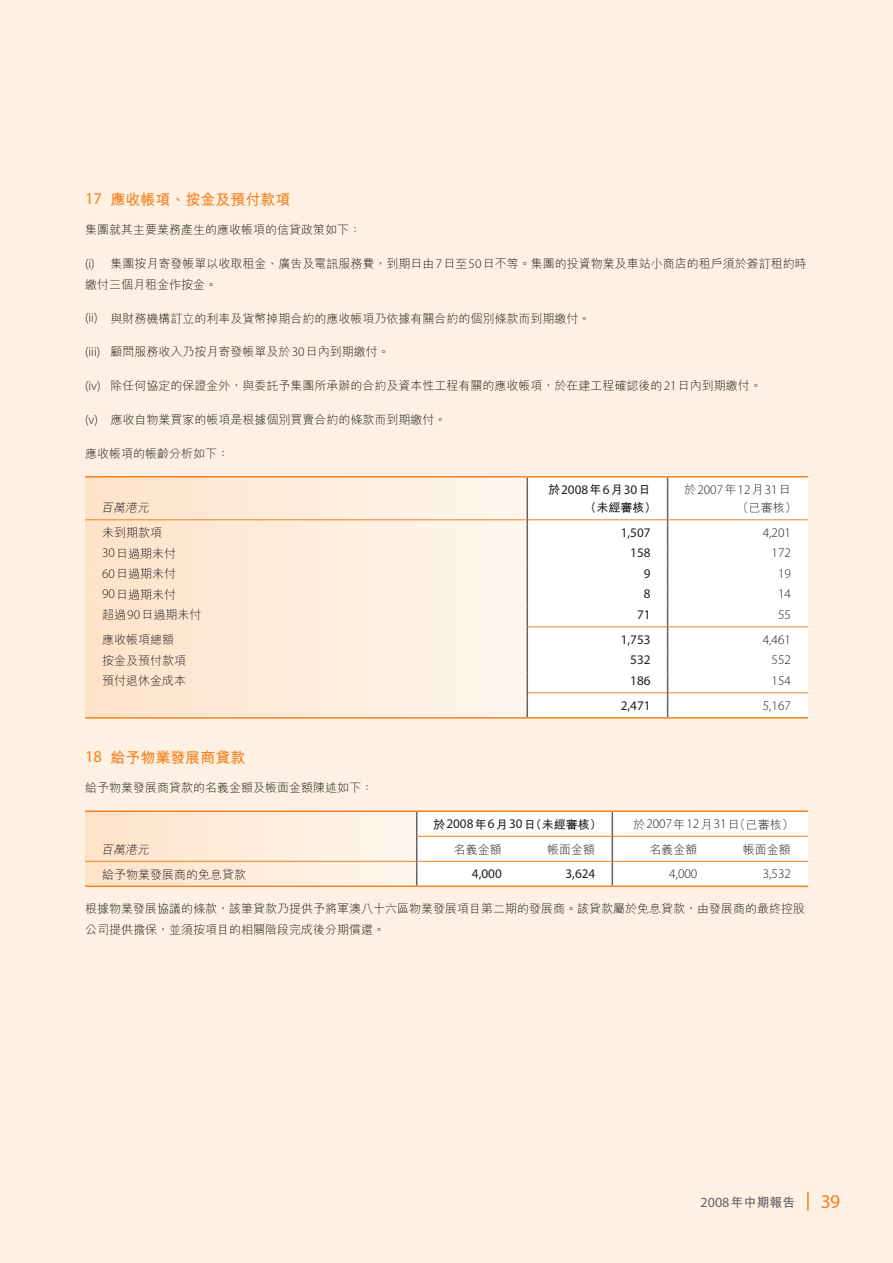
<style>
.page{position:relative;width:893px;height:1263px;background:#fef0e2}
.page>*{position:absolute;margin:0;border:0;box-sizing:border-box;transform-origin:0 0}
.t1{font:19.5px "Myriad MM";color:#f58220}
.t2{font:700 15px "M Hei HK";color:#f58220}
.t3{font:300 13.2px "Myriad Pro";color:#231f20}
.t4{font:13.2px "Myriad Pro";color:#231f20}
.t5{font:700 12.75px "M Hei HK";letter-spacing:.01em;color:#636366}
.t6{font:300 12px/21px "M Hei HK";color:#231f20}
.t7{font:700 12px "M Hei HK";color:#231f20}
.t8{font:italic 300 12px "M Hei HK";color:#231f20}
.s1{font-family:"Myriad Pro";font-weight:400;font-size:16.5px}
.s2{font-family:"Myriad Pro";font-size:13.2px}
.s3{font-family:"M Hei HK";font-weight:700;font-size:12px}
.s4{font-family:"M Hei HK";font-size:12px}
.s5{font-family:"Myriad Pro";font-weight:400;font-size:13.2px}
.s6{font-family:"Myriad Pro";font-weight:400;font-size:14.1px}
</style>
<div class="page">
<hr style="left:807px;top:1191px;width:2px;height:20px;background:#f58220">
<svg style="left:85px;top:477px;width:441px;height:240px"></svg>
<div style="left:528px;top:477px;width:280px;height:47px;background:#fff"></div>
<div style="left:528px;top:524px;width:280px;height:193px;background:#fff"></div>
<hr style="left:85px;top:476px;width:442px;height:1px;background:#f58220">
<hr style="left:527px;top:476px;width:124px;height:1px;background:#f58220">
<hr style="left:668px;top:476px;width:123px;height:1px;background:#f58220">
<svg style="left:791px;top:476px;width:17px;height:1px"></svg>
<hr style="left:85px;top:717px;width:442px;height:2px;background:#f58220">
<hr style="left:527px;top:717px;width:124px;height:2px;background:#f58220">
<hr style="left:668px;top:717px;width:123px;height:2px;background:#f58220">
<svg style="left:791px;top:717px;width:17px;height:2px"></svg>
<hr style="left:85px;top:519px;width:441px;height:1px;background:#f58220">
<hr style="left:528px;top:519px;width:123px;height:1px;background:#f58220">
<hr style="left:668px;top:519px;width:123px;height:1px;background:#f58220">
<svg style="left:791px;top:519px;width:17px;height:1px"></svg>
<hr style="left:528px;top:626px;width:123px;height:1px;background:#f58220">
<hr style="left:668px;top:626px;width:123px;height:1px;background:#f58220">
<svg style="left:791px;top:626px;width:17px;height:1px"></svg>
<hr style="left:528px;top:692px;width:123px;height:1px;background:#f58220">
<hr style="left:668px;top:692px;width:123px;height:1px;background:#f58220">
<svg style="left:791px;top:692px;width:17px;height:1px"></svg>
<svg style="left:651px;top:476px;width:17px;height:5px"></svg>
<hr style="left:526px;top:481px;width:2px;height:39px;background:#636366">
<hr style="left:667px;top:481px;width:1px;height:39px;background:#636366">
<hr style="left:526px;top:524px;width:2px;height:21px;background:#636366">
<hr style="left:526px;top:545px;width:2px;height:20px;background:#636366">
<hr style="left:526px;top:565px;width:2px;height:21px;background:#636366">
<hr style="left:526px;top:586px;width:2px;height:20px;background:#636366">
<hr style="left:526px;top:606px;width:2px;height:21px;background:#636366">
<hr style="left:526px;top:631px;width:2px;height:21px;background:#636366">
<hr style="left:526px;top:652px;width:2px;height:20px;background:#636366">
<hr style="left:526px;top:672px;width:2px;height:21px;background:#636366">
<hr style="left:526px;top:697px;width:2px;height:20px;background:#636366">
<svg style="left:651px;top:519px;width:17px;height:200px"></svg>
<svg style="left:85px;top:810px;width:723px;height:77px"></svg>
<p class="t2" style="left:85px;top:188px;width:207px"><span class="s1">17</span> 應收帳項、按金及預付款項</p>
<p class="t6" style="left:85px;top:219px;width:277px">集團就其主要業務產生的應收帳項的信貸政策如下：</p>
<p class="t6" style="left:85px;top:252px;width:723px"><span class="s2">(i)</span> 集團按月寄發帳單以收取租金、廣告及電訊服務費，到期日由<span class="s2">7</span>日至<span class="s2">50</span>日不等。集團的投資物業及車站小商店的租戶須於簽訂租約時繳付三個月租金作按金。</p>
<p class="t6" style="left:85px;top:307px;width:507px"><span class="s2">(ii)</span> 與財務機構訂立的利率及貨幣掉期合約的應收帳項乃依據有關合約的個別條款而到期繳付。</p>
<p class="t6" style="left:85px;top:341px;width:306px"><span class="s2">(iii)</span> 顧問服務收入乃按月寄發帳單及於<span class="s2">30</span>日內到期繳付。</p>
<p class="t6" style="left:85px;top:375px;width:678px"><span class="s2">(iv)</span> 除任何協定的保證金外，與委託予集團所承辦的合約及資本性工程有關的應收帳項，於在建工程確認後的<span class="s2">21</span>日內到期繳付。</p>
<p class="t6" style="left:85px;top:408px;width:363px"><span class="s2">(v)</span> 應收自物業買家的帳項是根據個別買賣合約的條款而到期繳付。</p>
<p class="t6" style="left:85px;top:442px;width:145px">應收帳項的帳齡分析如下：</p>
<p class="t8" style="left:101px;top:499px;width:52px">百萬港元</p>
<p class="t4" style="left:548px;top:481px;width:104px"><span class="s3">於</span>2008<span class="s3">年</span>6<span class="s3">月</span>30<span class="s3">日</span></p>
<p class="t7" style="left:585px;top:499px;width:73px">（未經審核）</p>
<p class="t3" style="left:684px;top:481px;width:108px"><span class="s4">於</span>2007<span class="s4">年</span>12<span class="s4">月</span>31<span class="s4">日</span></p>
<p class="t6" style="left:737px;top:497px;width:61px">（已審核）</p>
<p class="t6" style="left:102px;top:522px;width:61px">未到期款項</p>
<p class="t4" style="left:621px;top:524px;width:31px">1,507</p>
<p class="t3" style="left:763px;top:524px;width:30px">4,201</p>
<p class="t6" style="left:102px;top:542px;width:76px"><span class="s2">30</span>日過期未付</p>
<p class="t4" style="left:630px;top:545px;width:22px">158</p>
<p class="t3" style="left:772px;top:545px;width:21px">172</p>
<p class="t6" style="left:102px;top:563px;width:76px"><span class="s2">60</span>日過期未付</p>
<p class="t4" style="left:644px;top:565px;width:8px">9</p>
<p class="t3" style="left:778px;top:565px;width:14px">19</p>
<p class="t6" style="left:102px;top:583px;width:76px"><span class="s2">90</span>日過期未付</p>
<p class="t4" style="left:644px;top:586px;width:8px">8</p>
<p class="t3" style="left:778px;top:586px;width:14px">14</p>
<p class="t6" style="left:102px;top:604px;width:101px">超過<span class="s2">90</span>日過期未付</p>
<p class="t4" style="left:637px;top:606px;width:15px">71</p>
<p class="t3" style="left:778px;top:606px;width:14px">55</p>
<p class="t6" style="left:102px;top:629px;width:73px">應收帳項總額</p>
<p class="t4" style="left:621px;top:631px;width:31px">1,753</p>
<p class="t3" style="left:763px;top:631px;width:30px">4,461</p>
<p class="t6" style="left:102px;top:649px;width:85px">按金及預付款項</p>
<p class="t4" style="left:630px;top:652px;width:22px">532</p>
<p class="t3" style="left:772px;top:652px;width:21px">552</p>
<p class="t6" style="left:102px;top:670px;width:85px">預付退休金成本</p>
<p class="t4" style="left:630px;top:672px;width:22px">186</p>
<p class="t3" style="left:772px;top:672px;width:21px">154</p>
<p class="t4" style="left:621px;top:697px;width:31px">2,471</p>
<p class="t3" style="left:763px;top:697px;width:30px">5,167</p>
<p class="t2" style="left:85px;top:746px;width:162px"><span class="s1">18</span> 給予物業發展商貸款</p>
<p class="t6" style="left:85px;top:777px;width:290px">給予物業發展商貸款的名義金額及帳面金額陳述如下：</p>
<p class="t7" style="left:433px;top:815px;width:170px">於<span class="s5">2008</span>年<span class="s5">6</span>月<span class="s5">30</span>日（未經審核）</p>
<p class="t6" style="left:633px;top:813px;width:162px">於<span class="s2">2007</span>年<span class="s2">12</span>月<span class="s2">31</span>日（已審核）</p>
<p class="t8" style="left:101px;top:841px;width:52px">百萬港元</p>
<p class="t6" style="left:454px;top:838px;width:49px">名義金額</p>
<p class="t6" style="left:547px;top:838px;width:49px">帳面金額</p>
<p class="t6" style="left:649px;top:838px;width:49px">名義金額</p>
<p class="t6" style="left:743px;top:838px;width:49px">帳面金額</p>
<p class="t6" style="left:102px;top:863px;width:145px">給予物業發展商的免息貸款</p>
<p class="t4" style="left:472px;top:866px;width:31px">4,000</p>
<p class="t4" style="left:565px;top:866px;width:31px">3,624</p>
<p class="t3" style="left:669px;top:866px;width:30px">4,000</p>
<p class="t3" style="left:763px;top:866px;width:30px">3,532</p>
<p class="t6" style="left:85px;top:898px;width:721px">根據物業發展協議的條款，該筆貸款乃提供予將軍澳八十六區物業發展項目第二期的發展商。該貸款屬於免息貸款，由發展商的最終控股公司提供擔保，並須按項目的相關階段完成後分期償還。</p>
<p class="t5" style="left:700px;top:1193px;width:96px"><span class="s6">2008</span>年中期報告</p>
<h1 class="t1" style="left:821px;top:1192px;width:21px">39</h1>
</div>
